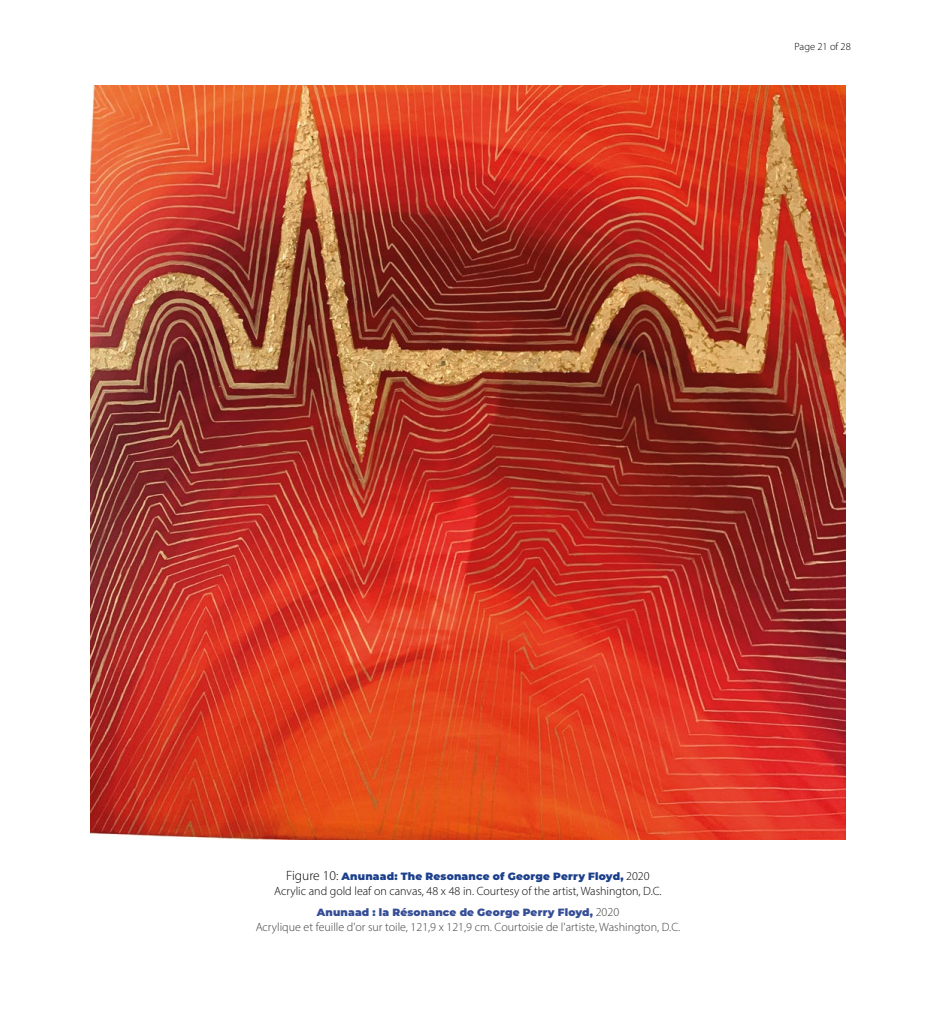
<style>
.page{position:relative;width:936px;height:1021px;background:#fff}
.page>*{position:absolute;margin:0;border:0;box-sizing:border-box;transform-origin:0 0}
.t1{font:300 12px "Myriad Pro";color:#3c3c3b}
.t2{font:300 12px "Myriad Pro";color:#000}
.t3{font:900 10.5px "Montserrat";letter-spacing:.02em;color:#1c3f8b}
.t4{font:900 10.5px "Montserrat";letter-spacing:.02em;color:#354d96}
.t5{font:300 10.5px "Myriad Pro";color:#000}
.s1{font-family:"Myriad Pro";font-weight:300;font-size:13.5px;color:#000}
.s2{font-family:"Myriad Pro";font-weight:300;font-size:12px;color:#000}
.s3{font-family:"Myriad Pro";font-weight:300;font-size:12px;color:#3c3c3b}
</style>
<div class="page">
<img style="left:91px;top:85px;width:754px;height:754px">
<p class="t5" style="left:794px;top:41px;width:58px">Page 21 of 28</p>
<p class="t3" style="left:286px;top:868px;width:365px"><span class="s1">Figure 10:</span> Anunaad: The Resonance of George Perry Floyd, <span class="s2">2020</span></p>
<p class="t2" style="left:274px;top:884px;width:389px">Acrylic and gold leaf on canvas, 48 x 48 in. Courtesy of the artist, Washington, D.C.</p>
<p class="t4" style="left:317px;top:904px;width:304px">Anunaad : la Résonance de George Perry Floyd, <span class="s3">2020</span></p>
<p class="t1" style="left:256px;top:920px;width:426px">Acrylique et feuille d'or sur toile, 121,9 x 121,9 cm. Courtoisie de l'artiste, Washington, D.C.</p>
</div>
